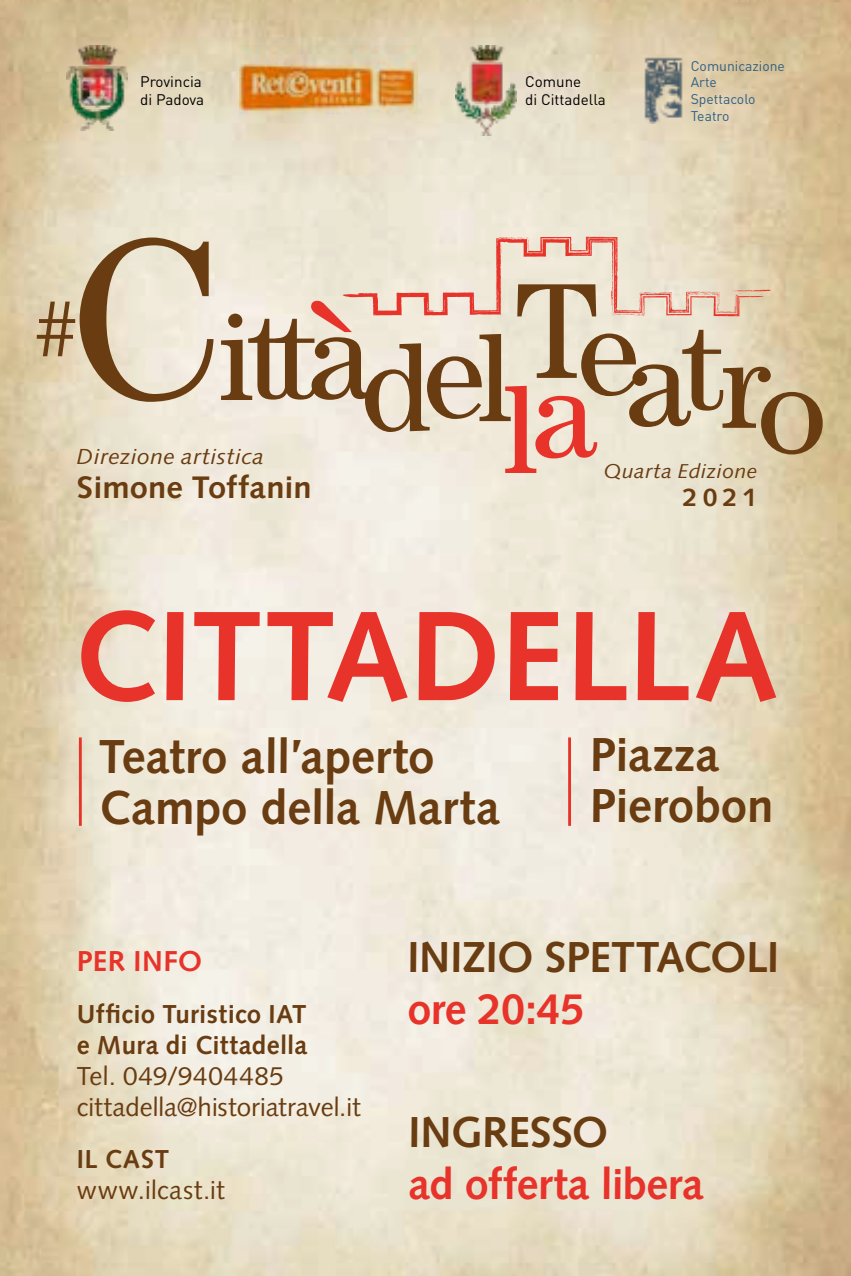
<style>
.page{position:relative;width:851px;height:1276px;background:#fff}
.page>*{position:absolute;margin:0;border:0;box-sizing:border-box;transform-origin:0 0}
.t1{font:700 127.2px "Syntax LT Std";letter-spacing:-.005em;color:#e7332a}
.t2{font:700 47.7px/50.7px "Syntax LT Std";color:#693c11}
.t3{font:700 43.2px "Syntax LT Std";letter-spacing:-.01em;color:#693c11}
.t4{font:700 43.2px "Syntax LT Std";letter-spacing:-.01em;color:#e7332a}
.t5{font:700 31.2px "Syntax LT Std";color:#693c11;scale:1.06 1}
.t6{font:700 28.8px "Syntax LT Std";letter-spacing:.015em;color:#e7332a}
.t7{font:25.8px/31.2px "Syntax LT Std";letter-spacing:.005em;color:#693c11}
.t8{font:700 25.8px/31.2px "Syntax LT Std";letter-spacing:.01em;color:#693c11}
.t9{font:25.8px "Syntax LT Std";letter-spacing:.025em;color:#693c11}
.t10{font:700 25.2px "Syntax LT Std";color:#693c11;scale:1.05 1}
.t11{font:italic 21.9px "Syntax LT Std";letter-spacing:.015em;color:#693c11;scale:1.05 1}
.t12{font:italic 20.1px "Syntax LT Std";letter-spacing:.015em;color:#693c11;scale:1.05 1}
.t13{font:15.3px/18.3px "DIN Pro";color:#000}
.t14{font:13.8px/16.8px "DIN";color:#2f6085}
</style>
<div class="page">
<img style="left:0;top:0;width:850px;height:1276px">
<img style="left:643px;top:57px;width:40px;height:66px">
<img style="left:455px;top:45px;width:61px;height:90px">
<svg style="left:37px;top:237px;width:176px;height:165px"></svg>
<svg style="left:221px;top:237px;width:601px;height:236px"></svg>
<hr style="left:568px;top:737px;width:3px;height:89px;background:#e7332a">
<hr style="left:79px;top:737px;width:3px;height:89px;background:#e7332a">
<img style="left:239px;top:46px;width:179px;height:89px">
<img style="left:66px;top:46px;width:62px;height:85px">
<p class="t13" style="left:140px;top:72px;width:65px">Provincia di Padova</p>
<p class="t11" style="left:77px;top:443px;width:179px">Direzione artistica</p>
<p class="t5" style="left:77px;top:469px;width:223px">Simone Toffanin</p>
<p class="t13" style="left:525px;top:72px;width:82px">Comune<br>di Cittadella</p>
<p class="t14" style="left:690px;top:57px;width:96px">Comunicazione<br>Arte<br>Spettacolo<br>Teatro</p>
<p class="t12" style="left:603px;top:459px;width:148px">Quarta Edizione</p>
<p class="t10" style="left:682px;top:482px;width:72px">2021</p>
<h1 class="t1" style="left:72px;top:583px;width:707px">CITTADELLA</h1>
<p class="t2" style="left:99px;top:731px;width:402px">Teatro all’aperto<br>Campo della Marta</p>
<p class="t2" style="left:589px;top:729px;width:185px">Piazza<br>Pierobon</p>
<p class="t6" style="left:77px;top:944px;width:127px">PER INFO</p>
<p class="t8" style="left:77px;top:998px;width:232px">Ufficio Turistico IAT e Mura di Cittadella</p>
<p class="t7" style="left:77px;top:1060px;width:285px">Tel. 049/9404485 cittadella@historiatravel.it</p>
<p class="t8" style="left:77px;top:1144px;width:94px">IL CAST</p>
<p class="t9" style="left:77px;top:1175px;width:150px">www.ilcast.it</p>
<p class="t3" style="left:407px;top:932px;width:373px">INIZIO SPETTACOLI</p>
<p class="t4" style="left:407px;top:984px;width:178px">ore 20:45</p>
<p class="t3" style="left:408px;top:1107px;width:201px">INGRESSO</p>
<p class="t4" style="left:408px;top:1159px;width:296px">ad offerta libera</p>
</div>
